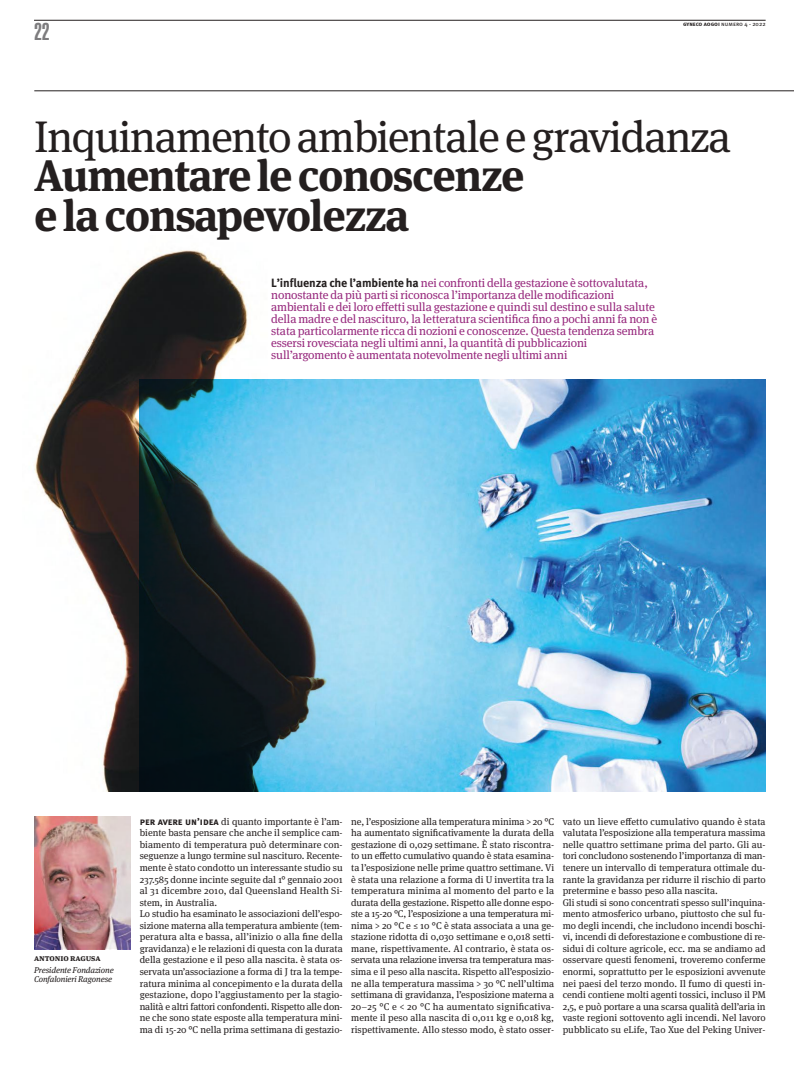
<style>
.page{position:relative;width:794px;height:1078px;background:#fff}
.page>*{position:absolute;margin:0;border:0;box-sizing:border-box;transform-origin:0 0}
.t1{font:700 44.2px/39.3px "Meta Serif OT";color:#241f1f}
.t2{font:44.2px "Meta Serif OT";letter-spacing:-.03em;color:#241f1f}
.t3{font:900 extra-condensed 24px "Helvetica";color:#7d7c7e}
.t4{font:12px/12.1px "Meta Serif OT";letter-spacing:-.01em;color:#96277c}
.t5{font:9.8px/11.6px "Meta Serif OT";color:#241f1f}
.t6{font:italic 8.5px/9px "Meta Serif OT";letter-spacing:-.01em;color:#241f1f}
.t7{font:700 8.5px "Meta Serif OT";letter-spacing:-.01em;color:#241f1f}
.t8{font:6px "Meta Pro";color:#241f1f}
.s1{font-weight:700}
.s2{font-family:"Meta Pro";font-weight:700;color:#241f1f}
.s3{font-family:"Meta Pro";font-weight:700;font-size:10px}
</style>
<div class="page">
<hr style="left:34px;top:20px;width:731px;height:1px;background:#241f1f">
<hr style="left:34px;top:90px;width:760px;height:1px;background:#241f1f">
<img style="left:34px;top:816px;width:96px;height:132px">
<img style="left:395px;top:379px;width:370px;height:412px">
<img style="left:34px;top:250px;width:361px;height:541px">
<h2 class="t3" style="left:34px;top:23px;width:17px">22</h2>
<p class="t8" style="left:683px;top:22px;width:84px"><span class="s1">gyneco aogoi</span> numero 4 - 2022</p>
<h1 class="t2" style="left:34px;top:120px;width:698px">Inquinamento ambientale e gravidanza</h1>
<h1 class="t1" style="left:34px;top:160px;width:492px">Aumentare le conoscenze e la consapevolezza</h1>
<p class="t4" style="left:271px;top:277px;width:387px"><span class="s2">L’influenza che l’ambiente ha</span> nei confronti della gestazione è sottovalutata, nonostante da più parti si riconosca l’importanza delle modificazioni ambientali e dei loro effetti sulla gestazione e quindi sul destino e sulla salute della madre e del nascituro, la letteratura scientifica fino a pochi anni fa non è stata particolarmente ricca di nozioni e conoscenze. Questa tendenza sembra essersi rovesciata negli ultimi anni, la quantità di pubblicazioni sull’argomento è aumentata notevolmente negli ultimi anni</p>
<p class="t7" style="left:34px;top:954px;width:68px">antonio ragusa</p>
<p class="t6" style="left:34px;top:965px;width:81px">Presidente Fondazione<br>Confalonieri Ragonese</p>
<p class="t5" style="left:140px;top:816px;width:204px"><span class="s3">per avere un’idea</span> di quanto importante è l’am&shy;biente basta pensare che anche il semplice cam&shy;biamento di temperatura può determinare con&shy;seguenze a lungo termine sul nascituro. Recente&shy;mente è stato condotto un interessante studio su 237.585 donne incinte seguite dal 1° gennaio 2001 al 31 dicembre 2010, dal Queensland Health Si&shy;stem, in Australia.<br>Lo studio ha esaminato le associazioni dell’espo&shy;sizione materna alla temperatura ambiente (tem&shy;peratura alta e bassa, all’inizio o alla fine della gravidanza) e le relazioni di questa con la durata della gestazione e il peso alla nascita. è stata os&shy;servata un’associazione a forma di J tra la tempe&shy;ratura minima al concepimento e la durata della gestazione, dopo l’aggiustamento per la stagio&shy;nalità e altri fattori confondenti. Rispetto alle don&shy;ne che sono state esposte alla temperatura mini&shy;ma di 15-20 °C nella prima settimana di gestazio-</p>
<p class="t5" style="left:351px;top:816px;width:204px;text-align:justify">ne, l’esposizione alla temperatura minima &gt; 20 °C ha aumentato significativamente la durata della gestazione di 0,029 settimane. È stato riscontra&shy;to un effetto cumulativo quando è stata esamina&shy;ta l’esposizione nelle prime quattro settimane. Vi è stata una relazione a forma di U invertita tra la temperatura minima al momento del parto e la durata della gestazione. Rispetto alle donne espo&shy;ste a 15-20 °C, l’esposizione a una temperatura mi&shy;nima &gt; 20 °C e ≤ 10 °C è stata associata a una ge&shy;stazione ridotta di 0,030 settimane e 0,018 setti&shy;mane, rispettivamente. Al contrario, è stata os&shy;servata una relazione inversa tra temperatura mas&shy;sima e il peso alla nascita. Rispetto all’esposizio&shy;ne alla temperatura massima &gt; 30 °C nell’ultima settimana di gravidanza, l’esposizione materna a 20–25 °C e &lt; 20 °C ha aumentato significativa&shy;mente il peso alla nascita di 0,011 kg e 0,018 kg, rispettivamente. Allo stesso modo, è stato osser-</p>
<p class="t5" style="left:562px;top:816px;width:204px">vato un lieve effetto cumulativo quando è stata valutata l’esposizione alla temperatura massima nelle quattro settimane prima del parto. Gli au&shy;tori concludono sostenendo l’importanza di man&shy;tenere un intervallo di temperatura ottimale du&shy;rante la gravidanza per ridurre il rischio di parto pretermine e basso peso alla nascita.<br>Gli studi si sono concentrati spesso sull’inquina&shy;mento atmosferico urbano, piuttosto che sul fu&shy;mo degli incendi, che includono incendi boschi&shy;vi, incendi di deforestazione e combustione di re&shy;sidui di colture agricole, ecc. ma se andiamo ad osservare questi fenomeni, troveremo conferme enormi, soprattutto per le esposizioni avvenute nei paesi del terzo mondo. Il fumo di questi in&shy;cendi contiene molti agenti tossici, incluso il PM 2,5, e può portare a una scarsa qualità dell’aria in vaste regioni sottovento agli incendi. Nel lavoro pubblicato su eLife, Tao Xue del Peking Univer-</p>
</div>
